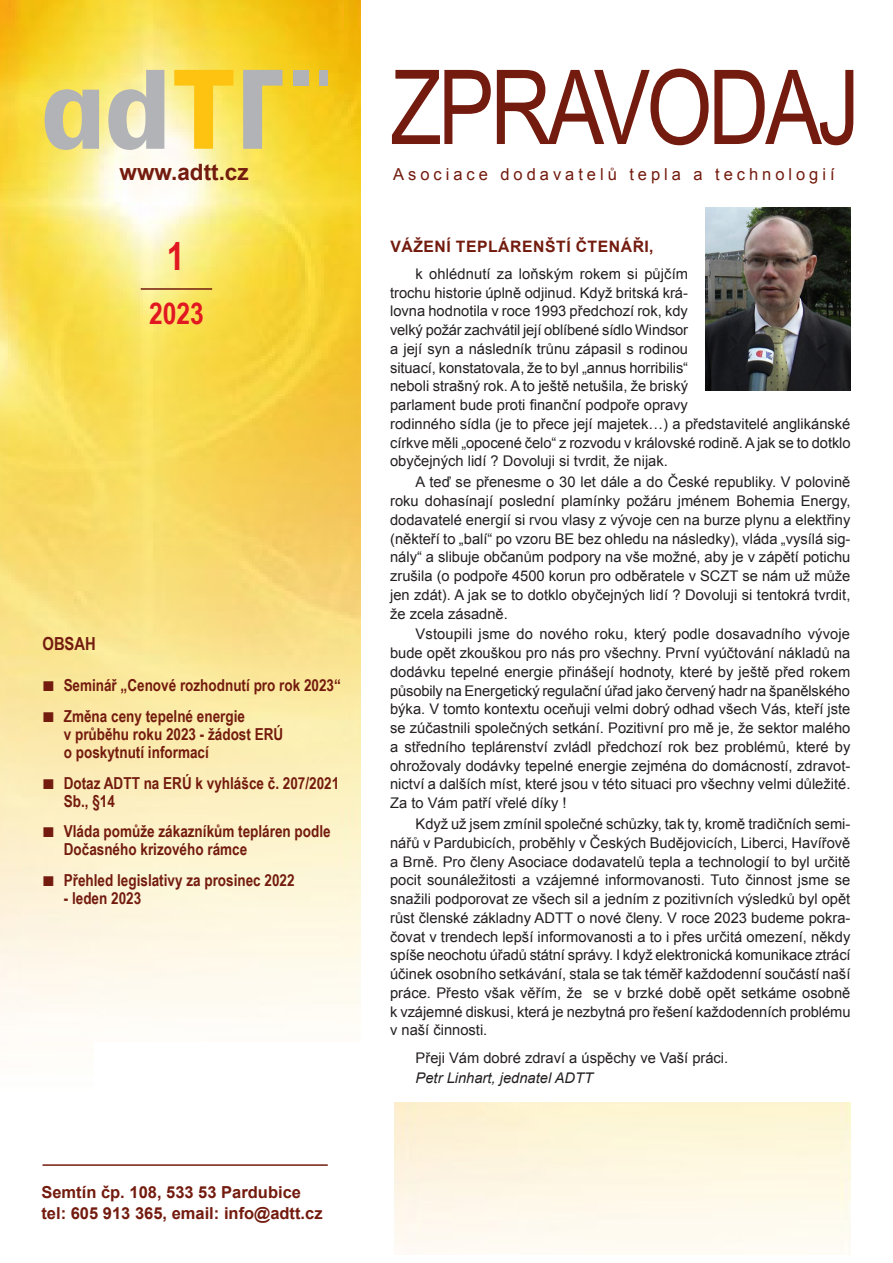
<style>
.page{position:relative;width:893px;height:1263px;background:#fff}
.page>*{position:absolute;margin:0;border:0;box-sizing:border-box;transform-origin:0 0}
.A_Nadp_hlavni{font:103.5px "Arial Narrow";letter-spacing:-.04em;color:#731b0e}
.A_Nadp_hlavni-2{font:700 39px "Arial Narrow";color:#e11721}
.A_Nadp_hlavni-3{font:700 30px "Arial Narrow";color:#e11721}
.A_TEXT_3T_popiska{font:700 22.5px "Arial";color:#731b0e}
.A_TEXT_3T_obsah{font:700 18px "Arial Narrow";color:#731b0e}
.ADTT_odrazka{font:700 16.5px/18px "Arial Narrow";color:#731b0e}
.A_TEXT_3T_popiska-2{font:700 16.5px "Arial";color:#731b0e}
.A_Nadp_hlavni-4{font:16.5px "Arial";letter-spacing:.24em;color:#731b0e}
.A_TEXT_3T_popiska-3{font:700 15.75px "Arial";letter-spacing:.035em;color:#731b0e}
.ADTT_TEXT_zakladni{font:14.7px/18.8px "Arial";color:#231f20;text-align:justify}
.ADTT_TEXT_zakladni-2{font:italic 14.7px "Arial";color:#231f20}
</style>
<div class="page">
<img style="left:0;top:0;width:360px;height:1020px">
<hr style="left:43px;top:1164px;width:285px;height:2px;background:#731b0e">
<svg style="left:243px;top:70px;width:39px;height:79px;background:#cec381"></svg>
<svg style="left:174px;top:70px;width:59px;height:79px;background:#fcda56"></svg>
<div style="left:293px;top:70px;width:15px;height:16px;background:#b2b3b7"></div>
<svg style="left:108px;top:70px;width:56px;height:80px;background:#cdcab0"></svg>
<svg style="left:45px;top:89px;width:54px;height:61px;background:#c6c19c"></svg>
<div style="left:319px;top:70px;width:9px;height:16px;background:#b2b3b7"></div>
<hr style="left:141px;top:288px;width:71px;height:2px;background:#731b0e">
<img style="left:705px;top:208px;width:145px;height:183px">
<svg style="left:44px;top:681px;width:9px;height:10px"></svg>
<svg style="left:44px;top:712px;width:9px;height:10px"></svg>
<svg style="left:44px;top:778px;width:9px;height:10px"></svg>
<svg style="left:44px;top:827px;width:9px;height:10px"></svg>
<svg style="left:44px;top:876px;width:9px;height:10px"></svg>
<p class="A_TEXT_3T_popiska" style="left:120px;top:157px;width:131px">www.adtt.cz</p>
<p class="A_Nadp_hlavni-2" style="left:167px;top:227px;width:19px">1</p>
<p class="A_Nadp_hlavni-3" style="left:149px;top:291px;width:56px">2023</p>
<p class="A_TEXT_3T_obsah" style="left:43px;top:630px;width:55px">OBSAH</p>
<p class="ADTT_odrazka" style="left:64px;top:675px;width:279px">Seminář „Cenové rozhodnutí pro rok 2023“</p>
<p class="ADTT_odrazka" style="left:64px;top:706px;width:221px">Změna ceny tepelné energie<br>v průběhu roku 2023 - žádost ERÚ o poskytnutí informací</p>
<p class="ADTT_odrazka" style="left:64px;top:773px;width:277px">Dotaz ADTT na ERÚ k vyhlášce č. 207/2021<br>Sb., §14</p>
<p class="ADTT_odrazka" style="left:64px;top:822px;width:268px">Vláda pomůže zákazníkům tepláren podle<br>Dočasného krizového rámce</p>
<p class="ADTT_odrazka" style="left:64px;top:870px;width:232px">Přehled legislativy za prosinec 2022</p>
<p class="ADTT_odrazka" style="left:64px;top:888px;width:79px">- leden 2023</p>
<p class="A_TEXT_3T_popiska-2" style="left:41px;top:1180px;width:261px">Semtín čp. 108, 533 53 Pardubice</p>
<p class="A_TEXT_3T_popiska-2" style="left:41px;top:1201px;width:283px">tel: 605 913 365, email: info@adtt.cz</p>
<p class="A_Nadp_hlavni" style="left:390px;top:32px;width:471px">ZPRAVODAJ</p>
<p class="A_Nadp_hlavni-4" style="left:393px;top:163px;width:443px">Asociace dodavatelů tepla a technologií</p>
<p class="A_TEXT_3T_popiska-3" style="left:390px;top:235px;width:265px">VÁŽENÍ TEPLÁRENŠTÍ ČTENÁŘI,</p>
<p class="ADTT_TEXT_zakladni" style="left:390px;top:264px;width:462px;text-align:left;text-indent:26px">k ohlédnutí za loňským rokem si půjčím<br>trochu historie úplně odjinud. Když britská krá-<br>lovna hodnotila v roce 1993 předchozí rok, kdy<br>velký požár zachvátil její oblíbené sídlo Windsor<br>a její syn a následník trůnu zápasil s rodinou<br>situací, konstatovala, že to byl „annus horribilis“<br>neboli strašný rok. A to ještě netušila, že briský<br>parlament bude proti finanční podpoře opravy<br>rodinného sídla (je to přece její majetek…) a představitelé anglikánské církve měli „opocené čelo“ z rozvodu v královské rodině. A jak se to dotklo obyčejných lidí ? Dovoluji si tvrdit, že nijak.</p>
<p class="ADTT_TEXT_zakladni" style="left:390px;top:473px;width:462px;text-indent:26px">A teď se přenesme o 30 let dále a do České republiky. V polovině roku dohasínají poslední plamínky požáru jménem Bohemia Energy, dodavatelé energií si rvou vlasy z vývoje cen na burze plynu a elektřiny (někteří to „balí“ po vzoru BE bez ohledu na následky), vláda „vysílá sig&shy;nály“ a slibuje občanům podpory na vše možné, aby je v zápětí potichu zrušila (o podpoře 4500 korun pro odběratele v SCZT se nám už může jen zdát). A jak se to dotklo obyčejných lidí ? Dovoluji si tentokrá tvrdit, že zcela zásadně.</p>
<p class="ADTT_TEXT_zakladni" style="left:390px;top:625px;width:462px;text-indent:26px">Vstoupili jsme do nového roku, který podle dosavadního vývoje bude opět zkouškou pro nás pro všechny. První vyúčtování nákladů na dodávku tepelné energie přinášejí hodnoty, které by ještě před rokem působily na Energetický regulační úřad jako červený hadr na španělského býka. V tomto kontextu oceňuji velmi dobrý odhad všech Vás, kteří jste se zúčastnili společných setkání. Pozitivní pro mě je, že sektor malého a středního teplárenství zvládl předchozí rok bez problémů, které by ohrožovaly dodávky tepelné energie zejména do domácností, zdravot&shy;nictví a dalších míst, které jsou v této situaci pro všechny velmi důležité.<br>Za to Vám patří vřelé díky !</p>
<p class="ADTT_TEXT_zakladni" style="left:390px;top:814px;width:462px;text-indent:26px">Když už jsem zmínil společné schůzky, tak ty, kromě tradičních semi&shy;nářů v Pardubicích, proběhly v Českých Budějovicích, Liberci, Havířově a Brně. Pro členy Asociace dodavatelů tepla a technologií to byl určitě pocit sounáležitosti a vzájemné informovanosti. Tuto činnost jsme se snažili podporovat ze všech sil a jedním z pozitivních výsledků byl opět růst členské základny ADTT o nové členy. V roce 2023 budeme pokra&shy;čovat v trendech lepší informovanosti a to i přes určitá omezení, někdy spíše neochotu úřadů státní správy. I když elektronická komunikace ztrácí účinek osobního setkávání, stala se tak téměř každodenní součástí naší práce. Přesto však věřím, že se v brzké době opět setkáme osobně k vzájemné diskusi, která je nezbytná pro řešení každodenních problému v naší činnosti.</p>
<p class="ADTT_TEXT_zakladni" style="left:416px;top:1048px;width:314px">Přeji Vám dobré zdraví a úspěchy ve Vaší práci.</p>
<p class="ADTT_TEXT_zakladni-2" style="left:416px;top:1069px;width:179px">Petr Linhart, jednatel ADTT</p>
</div>
